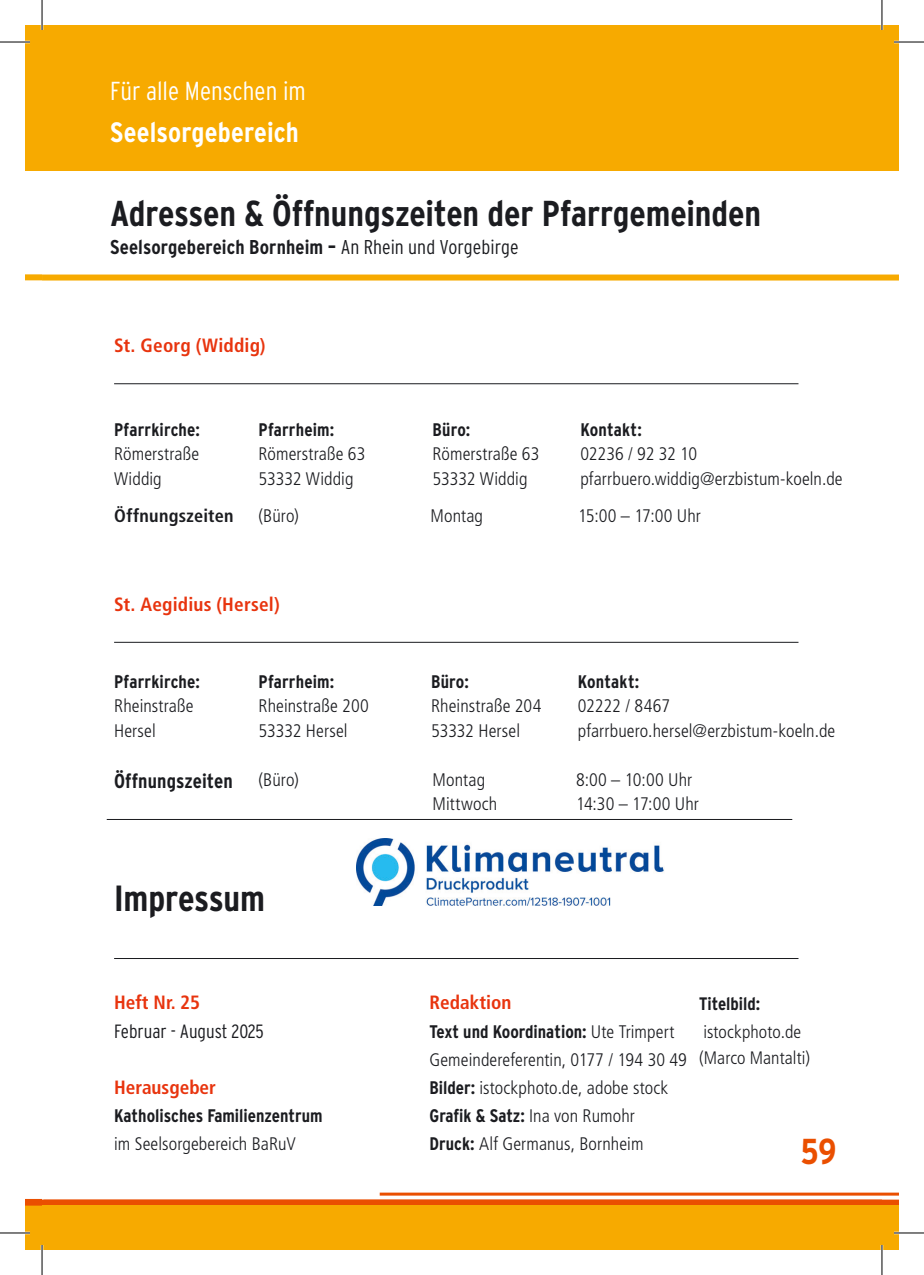
<style>
.page{position:relative;width:924px;height:1275px;background:#fff}
.page>*{position:absolute;margin:0;border:0;box-sizing:border-box;transform-origin:0 0}
.Hilfeangebote_Headline{font:700 36.4px "Interstate Condensed";letter-spacing:-.005em;color:#1b1c20}
.Kurstitel{font:700 36px "Interstate Condensed";letter-spacing:-.005em;color:#1b1c20}
.Kurstitel-2{font:700 36px "Interstate Condensed";color:#ea4f00}
.Anbieter{font:700 28px "Interstate Condensed";letter-spacing:.005em;color:#fff}
.Columne_Kategorie{font:300 26px "Interstate Condensed";color:#fff}
.Zwichenhead_Farbig{font:700 20.2px "Interstate Condensed";color:#1b1c20}
.Zeitraum{font:700 20px "Interstate Condensed";letter-spacing:.005em;color:#1b1c20}
.Hilfeangebote_Headline-2{font:700 condensed 19.2px "Frutiger LT Std";color:#e8340e}
.Hilfeangebote_Headline-3{font:300 19.2px "Interstate Condensed";color:#1b1c20}
.Liste_mit_Tabslins{font:300 condensed 18.2px/24.2px "Frutiger LT Std";letter-spacing:.005em;color:#1b1c20}
.Hilfeangebote_Headline-4{font:300 condensed 18.2px "Frutiger LT Std";letter-spacing:.005em;color:#1b1c20}
.Hilfeangebote_Headline-5{font:700 18.2px "Interstate Condensed";color:#1b1c20}
.Zwichenhead_Farbig-2{font:700 18.2px "Interstate Condensed";letter-spacing:.01em;color:#1b1c20}
.Fließtext{font:700 condensed 18.2px "Frutiger LT Std";letter-spacing:.015em;color:#1b1c20}
.Liste_mit_Tabslins-2{font:300 condensed 18.2px "Frutiger LT Std";letter-spacing:-.02em;color:#1b1c20}
.Hilfeangebote_Headline-6{font:300 condensed 18px/26px "Frutiger LT Std";letter-spacing:.005em;color:#1b1c20}
.Hilfeangebote_Headline-7{font:700 18px "Interstate Condensed";color:#1b1c20}
.s1{font-weight:300}
.s2{font-family:"Frutiger LT Std";font-weight:300;font-stretch:condensed}
.s3{font-family:"Interstate Condensed";font-weight:700;font-stretch:normal}
</style>
<div class="page">
<div style="left:25px;top:25px;width:17px;height:145px;background:#f7aa00"></div>
<div style="left:25px;top:274px;width:17px;height:6px;background:#f7aa00"></div>
<div style="left:25px;top:1205px;width:17px;height:45px;background:#f7aa00"></div>
<div style="left:42px;top:274px;width:856px;height:6px;background:#f7aa00"></div>
<div style="left:42px;top:25px;width:856px;height:145px;background:#f7aa00"></div>
<div style="left:25px;top:1199px;width:856px;height:6px;background:#ea4f00"></div>
<hr style="left:379px;top:1192px;width:519px;height:3px;background:#ea4f00">
<div style="left:43px;top:1199px;width:855px;height:6px;background:#ea4f00"></div>
<div style="left:42px;top:1205px;width:856px;height:45px;background:#f7aa00"></div>
<hr style="left:114px;top:383px;width:684px;height:1px;background:#1b1c20">
<hr style="left:114px;top:642px;width:684px;height:1px;background:#1b1c20">
<hr style="left:114px;top:958px;width:684px;height:1px;background:#1b1c20">
<img style="left:356px;top:839px;width:308px;height:66px">
<hr style="left:107px;top:819px;width:684px;height:1px;background:#1b1c20">
<hr style="left:0;top:41px;width:30px;height:2px;background:#fff">
<hr style="left:893px;top:41px;width:30px;height:2px;background:#fff">
<hr style="left:0;top:1231px;width:30px;height:3px;background:#fff">
<hr style="left:893px;top:1231px;width:30px;height:3px;background:#fff">
<hr style="left:41px;top:0;width:2px;height:30px;background:#fff">
<hr style="left:41px;top:1245px;width:2px;height:30px;background:#fff">
<hr style="left:880px;top:0;width:2px;height:30px;background:#fff">
<hr style="left:880px;top:1245px;width:2px;height:30px;background:#fff">
<hr style="left:0;top:42px;width:30px;height:1px;background:#000">
<hr style="left:893px;top:42px;width:30px;height:1px;background:#000">
<hr style="left:0;top:1232px;width:30px;height:1px;background:#000">
<hr style="left:893px;top:1232px;width:30px;height:1px;background:#000">
<hr style="left:42px;top:0;width:1px;height:30px;background:#000">
<hr style="left:42px;top:1245px;width:1px;height:30px;background:#000">
<hr style="left:881px;top:0;width:1px;height:30px;background:#000">
<hr style="left:881px;top:1245px;width:1px;height:30px;background:#000">
<p class="Columne_Kategorie" style="left:110px;top:76px;width:197px">Für alle Menschen im</p>
<p class="Anbieter" style="left:110px;top:117px;width:190px">Seelsorgebereich</p>
<p class="Kurstitel" style="left:110px;top:193px;width:652px">Adressen &amp; Öffnungszeiten der Pfarrgemeinden</p>
<p class="Zeitraum" style="left:110px;top:236px;width:410px">Seelsorgebereich Bornheim – <span class="s1">An Rhein und Vorgebirge</span></p>
<p class="Hilfeangebote_Headline-2" style="left:114px;top:334px;width:153px">St. Georg (Widdig)</p>
<p class="Zwichenhead_Farbig-2" style="left:114px;top:419px;width:87px">Pfarrkirche:</p>
<p class="Liste_mit_Tabslins" style="left:114px;top:442px;width:86px">Römerstraße</p>
<p class="Liste_mit_Tabslins" style="left:114px;top:466px;width:49px">Widdig</p>
<p class="Zwichenhead_Farbig-2" style="left:258px;top:419px;width:77px">Pfarrheim:</p>
<p class="Liste_mit_Tabslins" style="left:258px;top:442px;width:108px">Römerstraße 63<br>53332 Widdig</p>
<p class="Zwichenhead_Farbig-2" style="left:432px;top:419px;width:39px">Büro:</p>
<p class="Liste_mit_Tabslins" style="left:432px;top:442px;width:108px">Römerstraße 63<br>53332 Widdig</p>
<p class="Zwichenhead_Farbig-2" style="left:580px;top:419px;width:63px">Kontakt:</p>
<p class="Liste_mit_Tabslins-2" style="left:580px;top:444px;width:118px">02236 / 92 32 10</p>
<p class="Liste_mit_Tabslins" style="left:580px;top:466px;width:264px">pfarrbuero.widdig@erzbistum-koeln.de</p>
<p class="Fließtext" style="left:114px;top:505px;width:121px">Öffnungszeiten</p>
<p class="Liste_mit_Tabslins" style="left:258px;top:504px;width:42px">(Büro)</p>
<p class="Liste_mit_Tabslins" style="left:430px;top:504px;width:54px">Montag</p>
<p class="Liste_mit_Tabslins" style="left:577px;top:504px;width:124px">15:00 – 17:00 Uhr</p>
<p class="Hilfeangebote_Headline-2" style="left:114px;top:592px;width:167px">St. Aegidius (Hersel)</p>
<p class="Zwichenhead_Farbig-2" style="left:114px;top:671px;width:87px">Pfarrkirche:</p>
<p class="Liste_mit_Tabslins" style="left:114px;top:694px;width:81px">Rheinstraße</p>
<p class="Liste_mit_Tabslins" style="left:114px;top:718px;width:43px">Hersel</p>
<p class="Zwichenhead_Farbig-2" style="left:258px;top:671px;width:77px">Pfarrheim:</p>
<p class="Liste_mit_Tabslins" style="left:258px;top:694px;width:112px">Rheinstraße 200<br>53332 Hersel</p>
<p class="Zwichenhead_Farbig-2" style="left:431px;top:671px;width:39px">Büro:</p>
<p class="Liste_mit_Tabslins" style="left:431px;top:694px;width:112px">Rheinstraße 204</p>
<p class="Liste_mit_Tabslins" style="left:431px;top:718px;width:90px">53332 Hersel</p>
<p class="Zwichenhead_Farbig-2" style="left:577px;top:671px;width:63px">Kontakt:</p>
<p class="Liste_mit_Tabslins" style="left:577px;top:694px;width:94px">02222 / 8467</p>
<p class="Liste_mit_Tabslins" style="left:577px;top:718px;width:259px">pfarrbuero.hersel@erzbistum-koeln.de</p>
<p class="Zwichenhead_Farbig" style="left:114px;top:770px;width:120px">Öffnungszeiten</p>
<p class="Liste_mit_Tabslins" style="left:258px;top:767px;width:42px">(Büro)</p>
<p class="Liste_mit_Tabslins" style="left:432px;top:767px;width:54px">Montag</p>
<p class="Liste_mit_Tabslins" style="left:575px;top:767px;width:118px">8:00 – 10:00 Uhr</p>
<p class="Liste_mit_Tabslins" style="left:432px;top:792px;width:66px">Mittwoch</p>
<p class="Liste_mit_Tabslins" style="left:575px;top:792px;width:124px">14:30 – 17:00 Uhr</p>
<p class="Hilfeangebote_Headline" style="left:114px;top:877px;width:152px">Impressum</p>
<p class="Hilfeangebote_Headline-2" style="left:114px;top:990px;width:87px">Heft Nr. 25</p>
<p class="Hilfeangebote_Headline-2" style="left:429px;top:990px;width:83px">Redaktion</p>
<p class="Hilfeangebote_Headline-3" style="left:114px;top:1020px;width:151px">Februar - August 2025</p>
<p class="Hilfeangebote_Headline-5" style="left:429px;top:1021px;width:246px">Text und Koordination: <span class="s2">Ute Trimpert</span></p>
<p class="Hilfeangebote_Headline-4" style="left:429px;top:1049px;width:259px">Gemeindereferentin, 0177 / 194 30 49</p>
<p class="Hilfeangebote_Headline-2" style="left:114px;top:1076px;width:103px">Herausgeber</p>
<p class="Hilfeangebote_Headline-4" style="left:429px;top:1077px;width:240px"><span class="s3">Bilder:</span> istockphoto.de, adobe stock</p>
<p class="Hilfeangebote_Headline-5" style="left:114px;top:1105px;width:210px">Katholisches Familienzentrum</p>
<p class="Hilfeangebote_Headline-5" style="left:429px;top:1105px;width:207px">Grafik &amp; Satz: <span class="s2">Ina von Rumohr</span></p>
<p class="Hilfeangebote_Headline-4" style="left:114px;top:1133px;width:183px">im Seelsorgebereich BaRuV</p>
<p class="Hilfeangebote_Headline-4" style="left:429px;top:1133px;width:215px"><span class="s3">Druck:</span> Alf Germanus, Bornheim</p>
<p class="Kurstitel-2" style="left:800px;top:1131px;width:37px">59</p>
<p class="Hilfeangebote_Headline-7" style="left:699px;top:994px;width:63px">Titelbild:</p>
<p class="Hilfeangebote_Headline-6" style="left:699px;top:1019px;width:112px">istockphoto.de (Marco Mantalti)</p>
</div>
